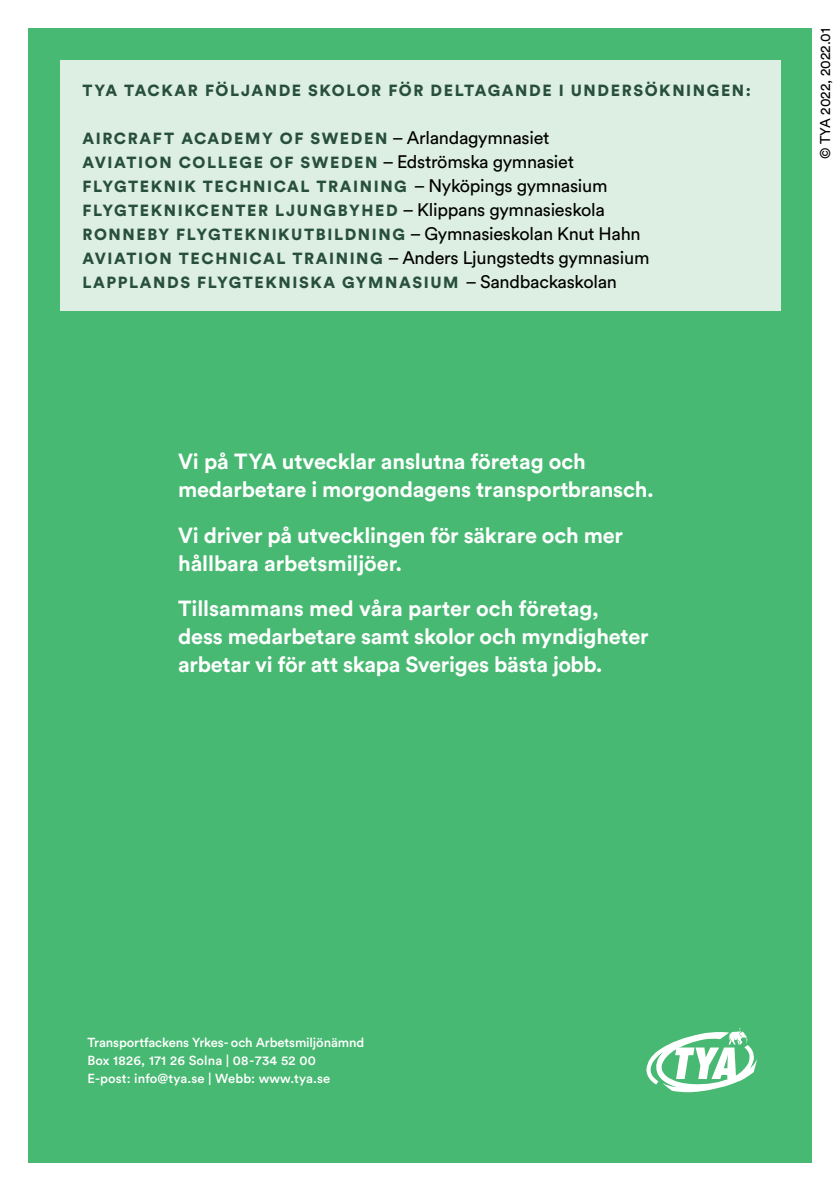
<style>
.page{position:relative;width:840px;height:1191px;background:#fff}
.page>*{position:absolute;margin:0;border:0;box-sizing:border-box;transform-origin:0 0}
.t1{font:700 21.8px/28px "Circular Std";letter-spacing:-.01em;color:#fff}
.t2{font:18px "Circular Std";letter-spacing:-.015em;color:#000}
.t3{font:900 16px/24px "Circular Std";letter-spacing:.1em;color:#284f3e}
.t4{font:14px "Circular Std";color:#000}
.t5{font:500 13px/18.2px "Circular Std";letter-spacing:-.005em;color:#fff}
.s1{font-weight:400;font-size:18px;color:#000}
.s2{font-weight:900;font-size:16px;color:#284f3e}
</style>
<div class="page">
<div style="left:28px;top:28px;width:783px;height:1134px;background:#47b972"></div>
<svg style="left:646px;top:1028px;width:111px;height:64px"></svg>
<div style="left:60px;top:60px;width:720px;height:250px;background:#ddefe2"></div>
<p class="t3" style="left:82px;top:78px;width:669px">TYA TACKAR FÖLJANDE SKOLOR FÖR DELTAGANDE I UNDERSÖKNINGEN:</p>
<p class="t3" style="left:82px;top:126px;width:559px">AIRCRAFT ACADEMY OF SWEDEN <span class="s1">– Arlandagymnasiet </span>AVIATION COLLEGE OF SWEDEN <span class="s1">– Edströmska gymnasiet </span>FLYGTEKNIK TECHNICAL TRAINING <span class="s1">– Nyköpings gymnasium </span>FLYGTEKNIKCENTER LJUNGBYHED <span class="s1">– Klippans gymnasieskola </span>RONNEBY FLYGTEKNIKUTBILDNING <span class="s1">– Gymnasieskolan Knut Hahn</span></p>
<p class="t2" style="left:82px;top:246px;width:568px"><span class="s2">AVIATION TECHNICAL TRAINING</span> – Anders Ljungstedts gymnasium</p>
<p class="t3" style="left:82px;top:270px;width:535px">LAPPLANDS FLYGTEKNISKA GYMNASIUM <span class="s1">– Sandbackaskolan</span></p>
<h1 class="t1" style="left:178px;top:447px;width:477px">Vi på TYA utvecklar anslutna företag och medarbetare i morgondagens transportbransch.</h1>
<h1 class="t1" style="left:178px;top:520px;width:446px">Vi driver på utvecklingen för säkrare och mer hållbara arbetsmiljöer.</h1>
<h1 class="t1" style="left:178px;top:594px;width:472px">Tillsammans med våra parter och företag, dess medarbetare samt skolor och myndigheter arbetar vi för att skapa Sveriges bästa jobb.</h1>
<p class="t4" style="left:816px;top:159px;width:132px;rotate:-90deg">© TYA 2022, 2022.01</p>
<p class="t5" style="left:87px;top:1032px;width:278px">Transportfackens Yrkes- och Arbetsmiljönämnd<br>Box 1826, 171 26 Solna | 08-734 52 00<br>E-post: info@tya.se | Webb: www.tya.se</p>
</div>
